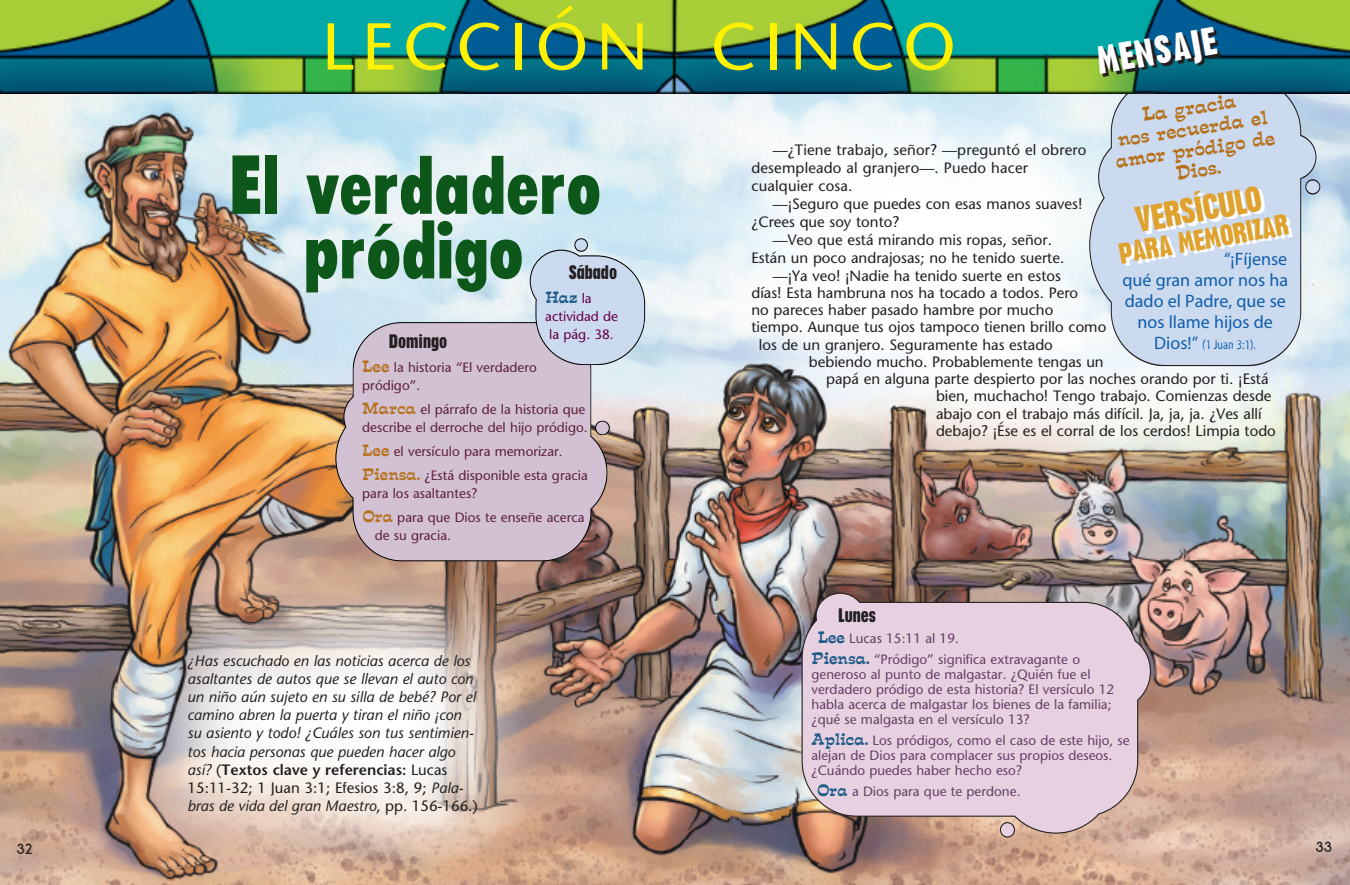
<style>
.page{position:relative;width:1350px;height:885px;background:#fff}
.page>*{position:absolute;margin:0;border:0;box-sizing:border-box;transform-origin:0 0}
.t1{font:84px/64.5px "Phelan Bold Cond";letter-spacing:.025em;color:#0d571a;text-align:center}
.t2{font:66px "Stone Sans";letter-spacing:.125em;color:#fff101}
.t3{font:700 condensed 36px "Placard";color:#fff}
.t4{font:700 condensed 33px "Placard";color:#e0a22f}
.t5{font:700 condensed 27px "Placard";color:#e0a22f}
.t6{font:18px "Myriad";color:#0f5eac}
.t7{font:18px/21px "Estro Font";color:#b6711c;text-align:center}
.t8{font:700 condensed 18px "Placard";color:#231f20}
.t9{font:15px/18px "Stone Sans";color:#231f20}
.t10{font:italic 15px/18px "Stone Sans";color:#231f20}
.t11{font:15px "Estro Font";color:#1d5a88}
.t12{font:700 15px "New Garden";color:#231f20}
.t13{font:13.5px/15px "Stone Sans";color:#663e66}
.t14{font:13.5px/18px "Stone Sans";color:#602039}
.t15{font:13.5px/18px "Stone Sans";color:#640042}
.t16{font:13.5px "Myriad Tilt";color:#0f5eac}
.s1{font-family:"Stone Sans";font-size:13.5px;color:#640042}
.s2{font-family:"Estro Font";font-size:15px;color:#b6711c}
.s3{font-style:normal}
.s4{font-weight:600;font-style:normal}
.s5{font-family:"Myriad";font-size:18px}
.s6{font-family:"Estro Font";font-size:15px;color:#1d5a88}
</style>
<div class="page">
<img style="left:0;top:93px;width:1350px;height:791px">
<svg style="left:1089px;top:93px;width:228px;height:273px"></svg>
<div style="left:1306px;top:180px;width:14px;height:14px;background:#ccdaef;border-radius:50%"></div>
<div style="left:1305px;top:179px;width:15px;height:15px;border:1px solid #231f20;border-radius:50%"></div>
<img style="left:0;top:0;width:1350px;height:93px">
<svg style="left:335px;top:322px;width:273px;height:239px"></svg>
<div style="left:596px;top:421px;width:13px;height:13px;background:#d1c1d3;border-radius:50%"></div>
<div style="left:595px;top:420px;width:15px;height:15px;border:1px solid #000;border-radius:50%"></div>
<svg style="left:801px;top:593px;width:351px;height:240px"></svg>
<div style="left:1000px;top:822px;width:14px;height:14px;background:#e7d1e1;border-radius:50%"></div>
<div style="left:1000px;top:821px;width:15px;height:16px;border:1px solid #231f20;border-radius:50%"></div>
<svg style="left:529px;top:249px;width:117px;height:116px"></svg>
<div style="left:575px;top:238px;width:12px;height:13px;background:#ccdaef;border-radius:50%"></div>
<div style="left:574px;top:238px;width:14px;height:14px;border:1px solid #000;border-radius:50%"></div>
<h2 class="t2" style="left:322px;top:21px;width:327px">LECCIÓN</h2>
<h1 class="t1" style="left:232px;top:152px;width:371px">El verdadero pródigo</h1>
<p class="t8" style="left:569px;top:265px;width:50px">Sábado</p>
<p class="t11" style="left:546px;top:289px;width:48px">Haz <span class="s1">la</span></p>
<p class="t15" style="left:545px;top:308px;width:74px">actividad de la pág. 38.</p>
<p class="t8" style="left:389px;top:334px;width:59px">Domingo</p>
<p class="t14" style="left:362px;top:360px;width:176px"><span class="s2">Lee</span> la historia “El verdadero pródigo”.</p>
<p class="t14" style="left:362px;top:402px;width:227px"><span class="s2">Marca</span> el párrafo de la historia que describe el derroche del hijo pródigo.</p>
<p class="t14" style="left:362px;top:441px;width:227px;line-height:24px"><span class="s2">Lee</span> el versículo para memorizar.<br><span class="s2">Piensa.</span> ¿Está disponible esta gracia</p>
<p class="t14" style="left:362px;top:483px;width:224px;line-height:24px">para los asaltantes?<br><span class="s2">Ora</span> para que Dios te enseñe acerca</p>
<p class="t14" style="left:375px;top:528px;width:78px">de su gracia.</p>
<p class="t10" style="left:188px;top:653px;width:292px">¿Has escuchado en las noticias acerca de los asaltantes de autos que se llevan el auto con un niño aún sujeto en su silla de bebé? Por el camino abren la puerta y tiran el niño ¡con su asiento y todo! ¿Cuáles son tus sentimien&shy;tos hacia personas que pueden hacer algo así? <span class="s3">(</span><span class="s4">Textos clave y referencias:</span> <span class="s3">Lucas 15:11-32; 1 Juan 3:1; Efesios 3:8, 9;</span> Pala&shy;bras de vida del gran Maestro<span class="s3">, pp. 156-166.)</span></p>
<h2 class="t2" style="left:711px;top:21px;width:246px">CINCO</h2>
<h3 class="t3" style="left:1095px;top:47px;width:123px;rotate:-10deg">MENSAJE</h3>
<p class="t7" style="left:1108px;top:110px;width:162px;rotate:-9deg">La gracia<br>nos recuerda el amor pródigo de<br>Dios.</p>
<p class="t9" style="left:751px;top:142px;width:337px;text-indent:21px">—¿Tiene trabajo, señor? —preguntó el obrero desempleado al granjero—. Puedo hacer cualquier cosa.</p>
<p class="t9" style="left:773px;top:196px;width:311px">—¡Seguro que puedes con esas manos suaves!</p>
<p class="t9" style="left:751px;top:214px;width:149px">¿Crees que soy tonto?</p>
<p class="t9" style="left:773px;top:232px;width:281px">—Veo que está mirando mis ropas, señor.</p>
<p class="t9" style="left:751px;top:250px;width:314px">Están un poco andrajosas; no he tenido suerte.</p>
<p class="t9" style="left:773px;top:268px;width:290px">—¡Ya veo! ¡Nadie ha tenido suerte en estos</p>
<p class="t9" style="left:751px;top:285px;width:328px">días! Esta hambruna nos ha tocado a todos. Pero</p>
<p class="t9" style="left:751px;top:302px;width:303px">no pareces haber pasado hambre por mucho</p>
<p class="t9" style="left:751px;top:319px;width:356px">tiempo. Aunque tus ojos tampoco tienen brillo como</p>
<p class="t9" style="left:759px;top:337px;width:295px">los de un granjero. Seguramente has estado</p>
<p class="t9" style="left:809px;top:354px;width:296px">bebiendo mucho. Probablemente tengas un</p>
<p class="t9" style="left:826px;top:371px;width:444px">papá en alguna parte despierto por las noches orando por ti. ¡Está</p>
<p class="t9" style="left:936px;top:388px;width:337px">bien, muchacho! Tengo trabajo. Comienzas desde</p>
<p class="t9" style="left:936px;top:406px;width:327px">abajo con el trabajo más difícil. Ja, ja, ja. ¿Ves allí</p>
<p class="t9" style="left:936px;top:423px;width:341px">debajo? ¡Ése es el corral de los cerdos! Limpia todo</p>
<h3 class="t4" style="left:1134px;top:207px;width:129px;rotate:-10deg">VERSÍCULO</h3>
<h3 class="t5" style="left:1118px;top:243px;width:173px;rotate:-10deg">PARA MEMORIZAR</h3>
<p class="t6" style="left:1224px;top:252px;width:65px">“¡Fíjense</p>
<p class="t6" style="left:1122px;top:273px;width:167px">qué gran amor nos ha</p>
<p class="t6" style="left:1125px;top:294px;width:163px">dado el Padre, que se</p>
<p class="t6" style="left:1138px;top:315px;width:137px">nos llame hijos de</p>
<p class="t16" style="left:1154px;top:340px;width:103px"><span class="s5">Dios!”</span> (1 Juan 3:1).</p>
<p class="t8" style="left:838px;top:608px;width:39px">Lunes</p>
<p class="t13" style="left:812px;top:629px;width:270px;line-height:21px;text-indent:6px"><span class="s6">Lee</span> Lucas 15:11 al 19.<br><span class="s6">Piensa.</span> “Pródigo” significa extravagante o</p>
<p class="t13" style="left:812px;top:668px;width:304px">generoso al punto de malgastar. ¿Quién fue el verdadero pródigo de esta historia? El versículo 12 habla acerca de malgastar los bienes de la familia; ¿qué se malgasta en el versículo 13?</p>
<p class="t13" style="left:811px;top:734px;width:320px"><span class="s6">Aplica.</span> Los pródigos, como el caso de este hijo, se alejan de Dios para complacer sus propios deseos. ¿Cuándo puedes haber hecho eso?</p>
<p class="t13" style="left:817px;top:785px;width:205px"><span class="s6">Ora</span> a Dios para que te perdone.</p>
<p class="t12" style="left:16px;top:839px;width:17px">32</p>
<p class="t12" style="left:1315px;top:838px;width:18px">33</p>
</div>
